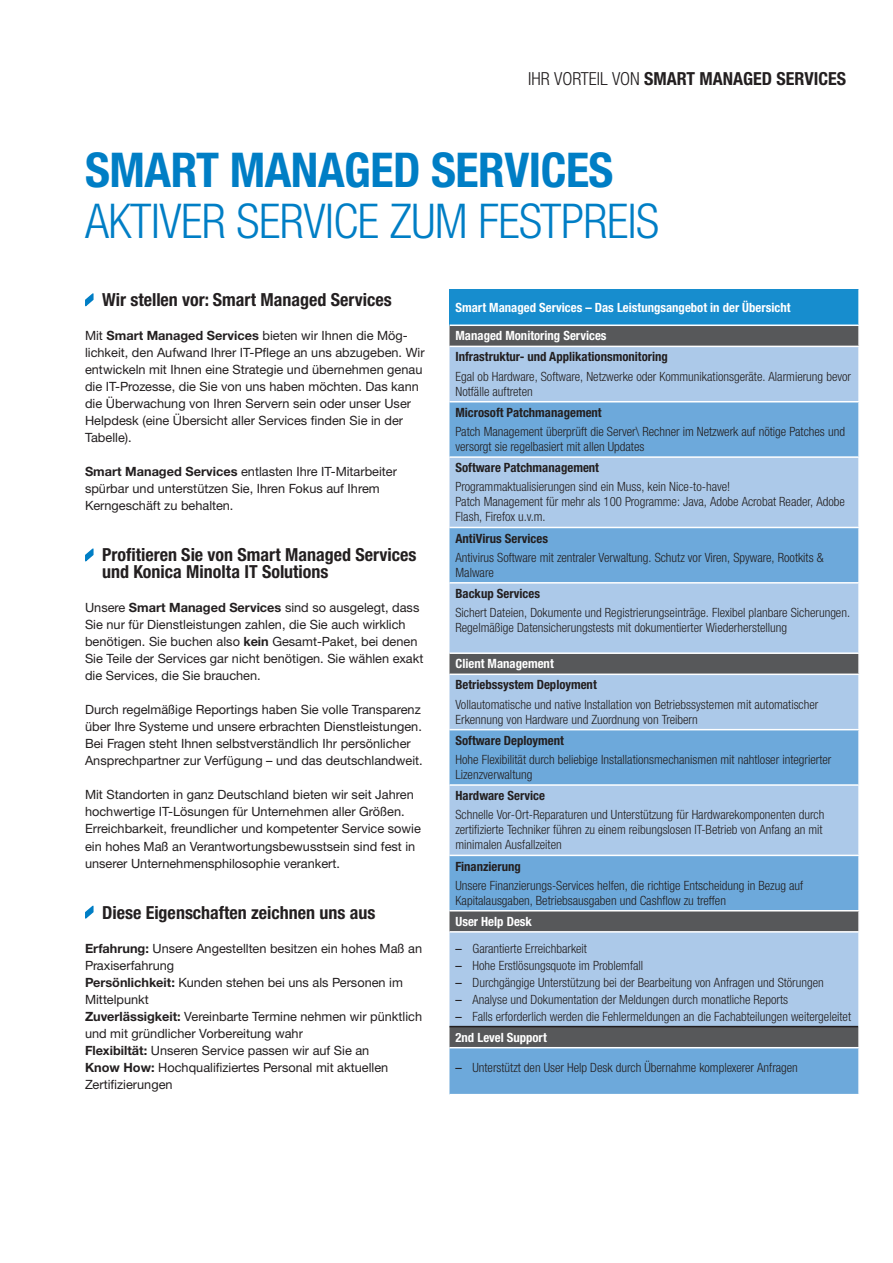
<style>
.page{position:relative;width:893px;height:1263px;background:#fff}
.page>*{position:absolute;margin:0;border:0;box-sizing:border-box;transform-origin:0 0}
.Bro_Inside_HEAD_Bold{font:300 condensed 48px "Helvetica Neue LTW1 G";letter-spacing:-.01em;color:#007ec5}
.Bro_Inside_HEAD_Bold-2{font:700 condensed 48px "Helvetica Neue LTW1 G";letter-spacing:-.01em;color:#007ec5}
.Bro_Inside_SUBHEAD_B{font:700 condensed 18px/17px "Helvetica Neue LTW1 G";color:#231f20}
.Bro_Inside_RUBRIC_Bo{font:700 condensed 18px "Helvetica Neue LTW1 G";color:#231f20}
.Bro_Inside_COPY_Roma{font:12.75px/17px "Helvetica Neue LTW1 G";color:#231f20}
.Bro_Inside_TABLE_CON{font:300 condensed 12.75px/15px "Helvetica Neue LTW1 G";color:#231f20}
.Bro_Inside_TABLE_CON-2{font:700 condensed 12.75px "Helvetica Neue LTW1 G";color:#231f20}
.Bro_Inside_TABLE_CON-3{font:700 condensed 12.75px "Helvetica Neue LTW1 G";color:#fff}
.s1{font-weight:300}
.s2{font-weight:700}
.s3{font-weight:400;font-stretch:normal}
</style>
<div class="page">
<svg style="left:85px;top:293px;width:9px;height:14px"></svg>
<svg style="left:85px;top:548px;width:9px;height:14px"></svg>
<svg style="left:85px;top:905px;width:9px;height:14px"></svg>
<div style="left:449px;top:289px;width:410px;height:36px;background:#178dce"></div>
<div style="left:449px;top:326px;width:409px;height:20px;background:#57585a"></div>
<div style="left:449px;top:347px;width:409px;height:54px;background:#acc9e9"></div>
<svg style="left:449px;top:402px;width:409px;height:692px;background:#8cb3d7"></svg>
<hr style="left:449px;top:1026px;width:409px;height:1px;background:#231f20">
<hr style="left:858px;top:289px;width:2px;height:35px;background:#fff">
<hr style="left:449px;top:324px;width:411px;height:2px;background:#fff">
<hr style="left:449px;top:456px;width:411px;height:2px;background:#fff">
<hr style="left:449px;top:527px;width:411px;height:1px;background:#fff">
<hr style="left:449px;top:582px;width:411px;height:2px;background:#fff">
<hr style="left:449px;top:652px;width:411px;height:2px;background:#fff">
<svg style="left:858px;top:654px;width:1px;height:19px"></svg>
<hr style="left:449px;top:673px;width:411px;height:2px;background:#fff">
<hr style="left:449px;top:729px;width:411px;height:1px;background:#fff">
<hr style="left:449px;top:784px;width:411px;height:2px;background:#fff">
<hr style="left:449px;top:855px;width:411px;height:1px;background:#fff">
<hr style="left:449px;top:910px;width:411px;height:1px;background:#fff">
<hr style="left:449px;top:931px;width:411px;height:1px;background:#fff">
<hr style="left:449px;top:1047px;width:411px;height:1px;background:#fff">
<p class="Bro_Inside_RUBRIC_Bo" style="left:528px;top:68px;width:319px"><span class="s1">IHR VORTEIL VON</span> SMART MANAGED SERVICES</p>
<p class="Bro_Inside_HEAD_Bold-2" style="left:85px;top:141px;width:530px">SMART MANAGED SERVICES</p>
<p class="Bro_Inside_HEAD_Bold" style="left:85px;top:193px;width:576px">AKTIVER SERVICE ZUM FESTPREIS</p>
<p class="Bro_Inside_SUBHEAD_B" style="left:102px;top:291px;width:291px">Wir stellen vor: Smart Managed Services</p>
<p class="Bro_Inside_COPY_Roma" style="left:85px;top:327px;width:341px">Mit <span class="s2">Smart Managed Services</span> bieten wir Ihnen die Mög&shy;lichkeit, den Aufwand Ihrer IT-Pflege an uns abzugeben. Wir entwickeln mit Ihnen eine Strategie und übernehmen genau die IT-Prozesse, die Sie von uns haben möchten. Das kann die Überwachung von Ihren Servern sein oder unser User Helpdesk (eine Übersicht aller Services finden Sie in der Tabelle).</p>
<p class="Bro_Inside_COPY_Roma" style="left:85px;top:463px;width:313px"><span class="s2">Smart Managed Services</span> entlasten Ihre IT-Mitarbeiter spürbar und unterstützen Sie, Ihren Fokus auf Ihrem<br>Kerngeschäft zu behalten.</p>
<p class="Bro_Inside_SUBHEAD_B" style="left:102px;top:546px;width:316px">Profitieren Sie von Smart Managed Services und Konica Minolta IT Solutions</p>
<p class="Bro_Inside_COPY_Roma" style="left:85px;top:599px;width:340px">Unsere <span class="s2">Smart Managed Services</span> sind so ausgelegt, dass Sie nur für Dienstleistungen zahlen, die Sie auch wirklich benötigen. Sie buchen also <span class="s2">kein</span> Gesamt-Paket, bei denen Sie Teile der Services gar nicht benötigen. Sie wählen exakt die Services, die Sie brauchen.</p>
<p class="Bro_Inside_COPY_Roma" style="left:85px;top:701px;width:339px">Durch regelmäßige Reportings haben Sie volle Transparenz über Ihre Systeme und unsere erbrachten Dienstleistungen.<br>Bei Fragen steht Ihnen selbstverständlich Ihr persönlicher Ansprechpartner zur Verfügung – und das deutschlandweit.</p>
<p class="Bro_Inside_COPY_Roma" style="left:85px;top:786px;width:337px">Mit Standorten in ganz Deutschland bieten wir seit Jahren hochwertige IT-Lösungen für Unternehmen aller Größen.<br>Erreichbarkeit, freundlicher und kompetenter Service sowie ein hohes Maß an Verantwortungsbewusstsein sind fest in unserer Unternehmensphilosophie verankert.</p>
<p class="Bro_Inside_SUBHEAD_B" style="left:102px;top:904px;width:275px">Diese Eigenschaften zeichnen uns aus</p>
<p class="Bro_Inside_COPY_Roma" style="left:85px;top:939px;width:339px"><span class="s2">Erfahrung:</span> Unsere Angestellten besitzen ein hohes Maß an<br>Praxiserfahrung</p>
<p class="Bro_Inside_COPY_Roma" style="left:85px;top:973px;width:319px"><span class="s2">Persönlichkeit:</span> Kunden stehen bei uns als Personen im<br>Mittelpunkt</p>
<p class="Bro_Inside_COPY_Roma" style="left:85px;top:1007px;width:339px"><span class="s2">Zuverlässigkeit:</span> Vereinbarte Termine nehmen wir pünktlich und mit gründlicher Vorbereitung wahr</p>
<p class="Bro_Inside_COPY_Roma" style="left:85px;top:1041px;width:286px"><span class="s2">Flexibiltät:</span> Unseren Service passen wir auf Sie an</p>
<p class="Bro_Inside_COPY_Roma" style="left:85px;top:1058px;width:305px"><span class="s2">Know How:</span> Hochqualifiziertes Personal mit aktuellen<br>Zertifizierungen</p>
<p class="Bro_Inside_TABLE_CON-3" style="left:455px;top:300px;width:336px">Smart Managed Services – Das Leistungsangebot in der Übersicht</p>
<p class="Bro_Inside_TABLE_CON-3" style="left:455px;top:328px;width:153px">Managed Monitoring Services</p>
<p class="Bro_Inside_TABLE_CON-2" style="left:455px;top:349px;width:214px">Infrastruktur- und Applikationsmonitoring</p>
<p class="Bro_Inside_TABLE_CON" style="left:455px;top:369px;width:397px">Egal ob Hardware, Software, Netzwerke oder Kommunikationsgeräte. Alarmierung bevor<br>Notfälle auftreten</p>
<p class="Bro_Inside_TABLE_CON-2" style="left:455px;top:405px;width:148px">Microsoft Patchmanagement</p>
<p class="Bro_Inside_TABLE_CON" style="left:455px;top:424px;width:391px">Patch Management überprüft die Server\ Rechner im Netzwerk auf nötige Patches und versorgt sie regelbasiert mit allen Updates</p>
<p class="Bro_Inside_TABLE_CON-2" style="left:455px;top:460px;width:145px">Software Patchmanagement</p>
<p class="Bro_Inside_TABLE_CON" style="left:455px;top:480px;width:391px">Programmaktualisierungen sind ein Muss, kein Nice-to-have!<br>Patch Management für mehr als 100 Programme: Java, Adobe Acrobat Reader, Adobe<br>Flash, Firefox u.v.m.</p>
<p class="Bro_Inside_TABLE_CON-2" style="left:455px;top:530px;width:94px">AntiVirus Services</p>
<p class="Bro_Inside_TABLE_CON" style="left:455px;top:550px;width:370px">Antivirus Software mit zentraler Verwaltung. Schutz vor Viren, Spyware, Rootkits &amp;<br>Malware</p>
<p class="Bro_Inside_TABLE_CON-2" style="left:455px;top:586px;width:86px">Backup Services</p>
<p class="Bro_Inside_TABLE_CON" style="left:455px;top:605px;width:396px">Sichert Dateien, Dokumente und Registrierungseinträge. Flexibel planbare Sicherungen.<br>Regelmäßige Datensicherungstests mit dokumentierter Wiederherstellung</p>
<p class="Bro_Inside_TABLE_CON-3" style="left:455px;top:656px;width:100px">Client Management</p>
<p class="Bro_Inside_TABLE_CON-2" style="left:455px;top:677px;width:143px">Betriebssystem Deployment</p>
<p class="Bro_Inside_TABLE_CON" style="left:455px;top:697px;width:364px">Vollautomatische und native Installation von Betriebssystemen mit automatischer<br>Erkennung von Hardware und Zuordnung von Treibern</p>
<p class="Bro_Inside_TABLE_CON-2" style="left:455px;top:733px;width:110px">Software Deployment</p>
<p class="Bro_Inside_TABLE_CON" style="left:455px;top:752px;width:377px">Hohe Flexibilität durch beliebige Installationsmechanismen mit nahtloser integrierter<br>Lizenzverwaltung</p>
<p class="Bro_Inside_TABLE_CON-2" style="left:455px;top:788px;width:91px">Hardware Service</p>
<p class="Bro_Inside_TABLE_CON" style="left:455px;top:807px;width:370px">Schnelle Vor-Ort-Reparaturen und Unterstützung für Hardwarekomponenten durch zertifizierte Techniker führen zu einem reibungslosen IT-Betrieb von Anfang an mit minimalen Ausfallzeiten</p>
<p class="Bro_Inside_TABLE_CON-2" style="left:455px;top:858px;width:67px">Finanzierung</p>
<p class="Bro_Inside_TABLE_CON" style="left:455px;top:878px;width:349px">Unsere Finanzierungs-Services helfen, die richtige Entscheidung in Bezug auf<br>Kapitalausgaben, Betriebsausgaben und Cashflow zu treffen</p>
<p class="Bro_Inside_TABLE_CON-3" style="left:455px;top:914px;width:78px">User Help Desk</p>
<p class="Bro_Inside_TABLE_CON" style="left:455px;top:941px;width:133px"><span class="s3">–</span> Garantierte Erreichbarkeit</p>
<p class="Bro_Inside_TABLE_CON" style="left:455px;top:958px;width:189px"><span class="s3">–</span> Hohe Erstlösungsquote im Problemfall</p>
<p class="Bro_Inside_TABLE_CON" style="left:455px;top:975px;width:370px"><span class="s3">–</span> Durchgängige Unterstützung bei der Bearbeitung von Anfragen und Störungen</p>
<p class="Bro_Inside_TABLE_CON" style="left:455px;top:992px;width:334px"><span class="s3">–</span> Analyse und Dokumentation der Meldungen durch monatliche Reports</p>
<p class="Bro_Inside_TABLE_CON" style="left:455px;top:1009px;width:397px"><span class="s3">–</span> Falls erforderlich werden die Fehlermeldungen an die Fachabteilungen weitergeleitet</p>
<p class="Bro_Inside_TABLE_CON-3" style="left:455px;top:1029px;width:93px">2nd Level Support</p>
<p class="Bro_Inside_TABLE_CON" style="left:455px;top:1060px;width:344px"><span class="s3">–</span> Unterstützt den User Help Desk durch Übernahme komplexerer Anfragen</p>
</div>
